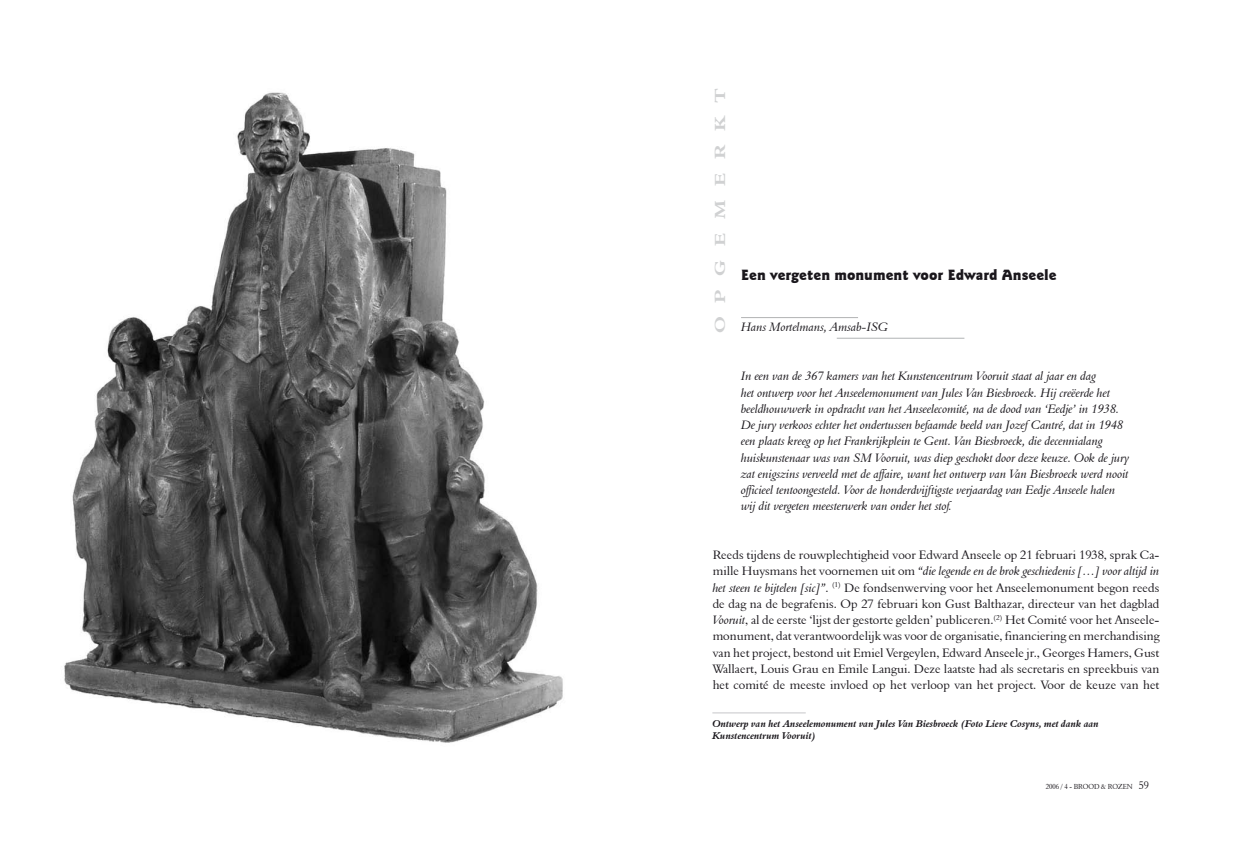
<style>
.page{position:relative;width:1241px;height:851px;background:#fff}
.page>*{position:absolute;margin:0;border:0;box-sizing:border-box;transform-origin:0 0}
.t1{font:900 15px "Goudy Sans IT Cby BT";color:#1a171c;scale:.95 1}
.t2{font:15px "Aldine 401 BT Bold A";letter-spacing:.705em;color:#d0d1d2;scale:1.3 1}
.t3{font:12.5px/16.2px "Aldine 401 BT Roman A";color:#1a171c;text-align:justify}
.t4{font:12.5px/16.2px "Aldine 401 BT Italic A";color:#1a171c}
.t5{font:10px/12px "Aldine 401 BT Bold Italic A";color:#1a171c}
.t6{font:7.5px "Aldine 401 BT Roman A";color:#1a171c;scale:.9 1}
.s1{font-family:"Aldine 401 BT Italic A"}
.s2{font-size:11.25px}
</style>
<div class="page">
<hr style="left:741px;top:317px;width:116px;height:1px;background:#b1b3b4">
<hr style="left:836px;top:338px;width:128px;height:1px;background:#b1b3b4">
<hr style="left:712px;top:712px;width:93px;height:1px;background:#c6c7c9">
<img style="left:64px;top:92px;width:499px;height:651px">
<p class="t2" style="left:710px;top:333px;width:190px;rotate:-90deg">OPGEMERKT</p>
<p class="t1" style="left:741px;top:265px;width:334px">Een vergeten monument voor Edward Anseele</p>
<p class="t4" style="left:741px;top:319px;width:149px">Hans Mortelmans, Amsab-ISG</p>
<p class="t4" style="left:741px;top:367px;width:390px">In een van de 367 kamers van het Kunstencentrum Vooruit staat al jaar en dag<br>het ontwerp voor het Anseelemonument van Jules Van Biesbroeck. Hij creëerde het beeldhouwwerk in opdracht van het Anseelecomité, na de dood van ‘Eedje’ in 1938.<br>De jury verkoos echter het ondertussen befaamde beeld van Jozef Cantré, dat in 1948 een plaats kreeg op het Frankrijkplein te Gent. Van Biesbroeck, die decennialang huiskunstenaar was van SM Vooruit, was diep geschokt door deze keuze. Ook de jury zat enigszins verveeld met de affaire, want het ontwerp van Van Biesbroeck werd nooit officieel tentoongesteld. Voor de honderdvijftigste verjaardag van Eedje Anseele halen wij dit vergeten meesterwerk van onder het stof.</p>
<p class="t3" style="left:712px;top:546px;width:448px">Reeds tijdens de rouwplechtigheid voor Edward Anseele op 21 februari 1938, sprak Ca&shy;mille Huysmans het voornemen uit om <span class="s1">“die legende en de brok geschiedenis […] voor altijd in het steen te bijtelen [sic]”</span>. <sup>(1)</sup> De fondsenwerving voor het Anseelemonument begon reeds de dag na de begrafenis. Op 27 februari kon Gust Balthazar, directeur van het dagblad <span class="s1">Vooruit</span>, al de eerste ‘lijst der gestorte gelden’ publiceren.<sup>(2)</sup> Het Comité voor het Anseele&shy;monument, dat verantwoordelijk was voor de organisatie, financiering en merchandising van het project, bestond uit Emiel Vergeylen, Edward Anseele jr., Georges Hamers, Gust Wallaert, Louis Grau en Emile Langui. Deze laatste had als secretaris en spreekbuis van het comité de meeste invloed op het verloop van het project. Voor de keuze van het</p>
<p class="t5" style="left:712px;top:717px;width:388px">Ontwerp van het Anseelemonument van Jules Van Biesbroeck (Foto Lieve Cosyns, met dank aan<br>Kunstencentrum Vooruit)</p>
<p class="t6" style="left:1045px;top:781px;width:116px">2006 / 4 - BROOD &amp; ROZEN <span class="s2">59</span></p>
</div>
